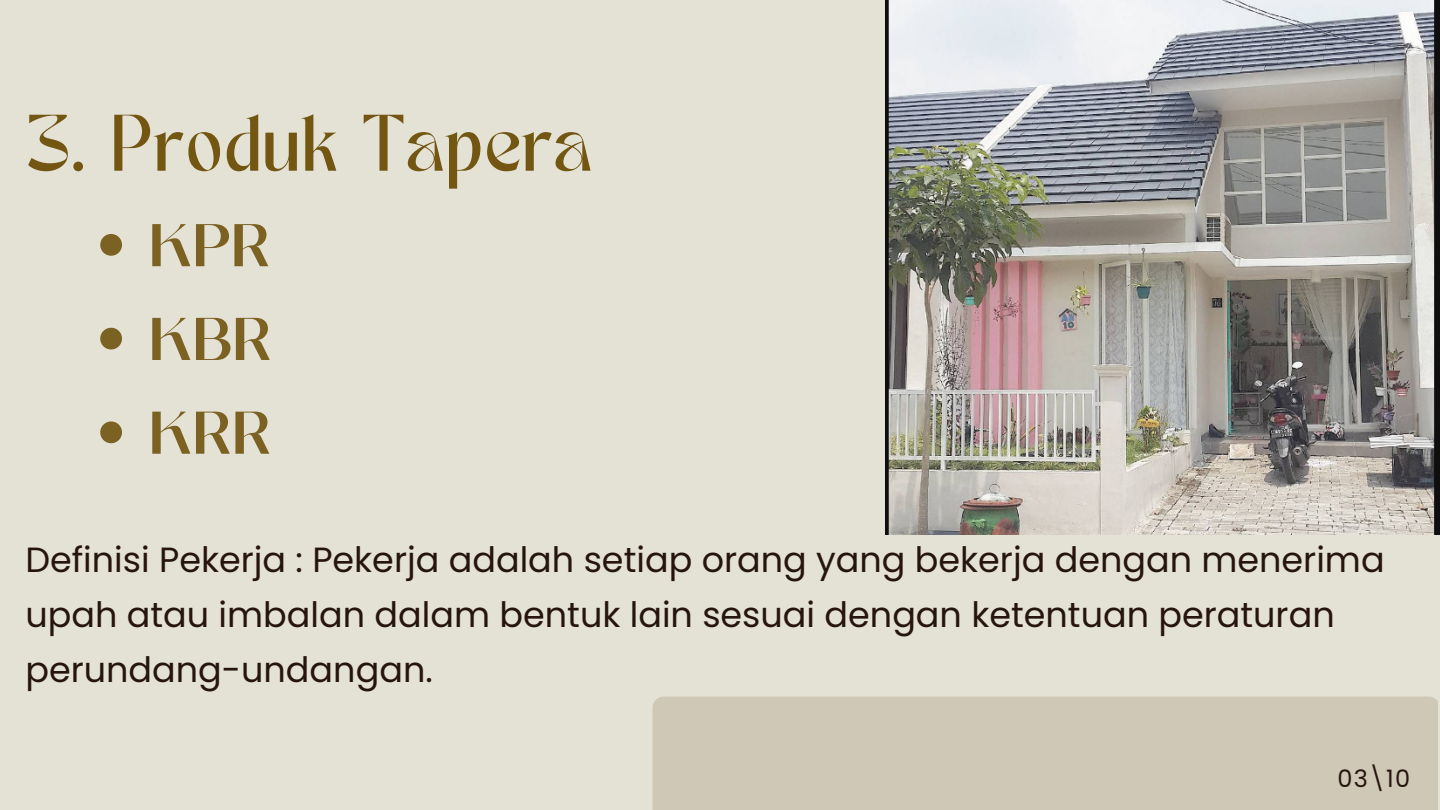
<style>
.page{position:relative;width:1440px;height:810px;background:#e4e2d5}
.page>*{position:absolute;margin:0;border:0;box-sizing:border-box;transform-origin:0 0}
.t1{font:600 60px/93.8px "Black Mango";color:#7b6122;text-align:justify}
.t2{font:56px "TAN MERINGUE";letter-spacing:.02em;color:#725612}
.t3{font:35px/54.8px "Poppins";color:#26150f}
.t4{font:24px "Poppins";color:#26150f}
</style>
<div class="page">
<div style="left:653px;top:697px;width:785px;height:113px;background:#d0c8b7"></div>
<img style="left:885px;top:0;width:555px;height:535px">
<svg style="left:100px;top:234px;width:22px;height:22px"></svg>
<svg style="left:100px;top:328px;width:22px;height:21px"></svg>
<svg style="left:100px;top:421px;width:22px;height:22px"></svg>
<h2 class="t2" style="left:25px;top:114px;width:568px">3. Produk Tapera</h2>
<h1 class="t1" style="left:149px;top:199px;width:125px">KPR KBR KRR</h1>
<p class="t3" style="left:25px;top:533px;width:1361px">Definisi Pekerja : Pekerja adalah setiap orang yang bekerja dengan menerima upah atau imbalan dalam bentuk lain sesuai dengan ketentuan peraturan perundang-undangan.</p>
<p class="t4" style="left:1337px;top:762px;width:74px">03\10</p>
</div>
